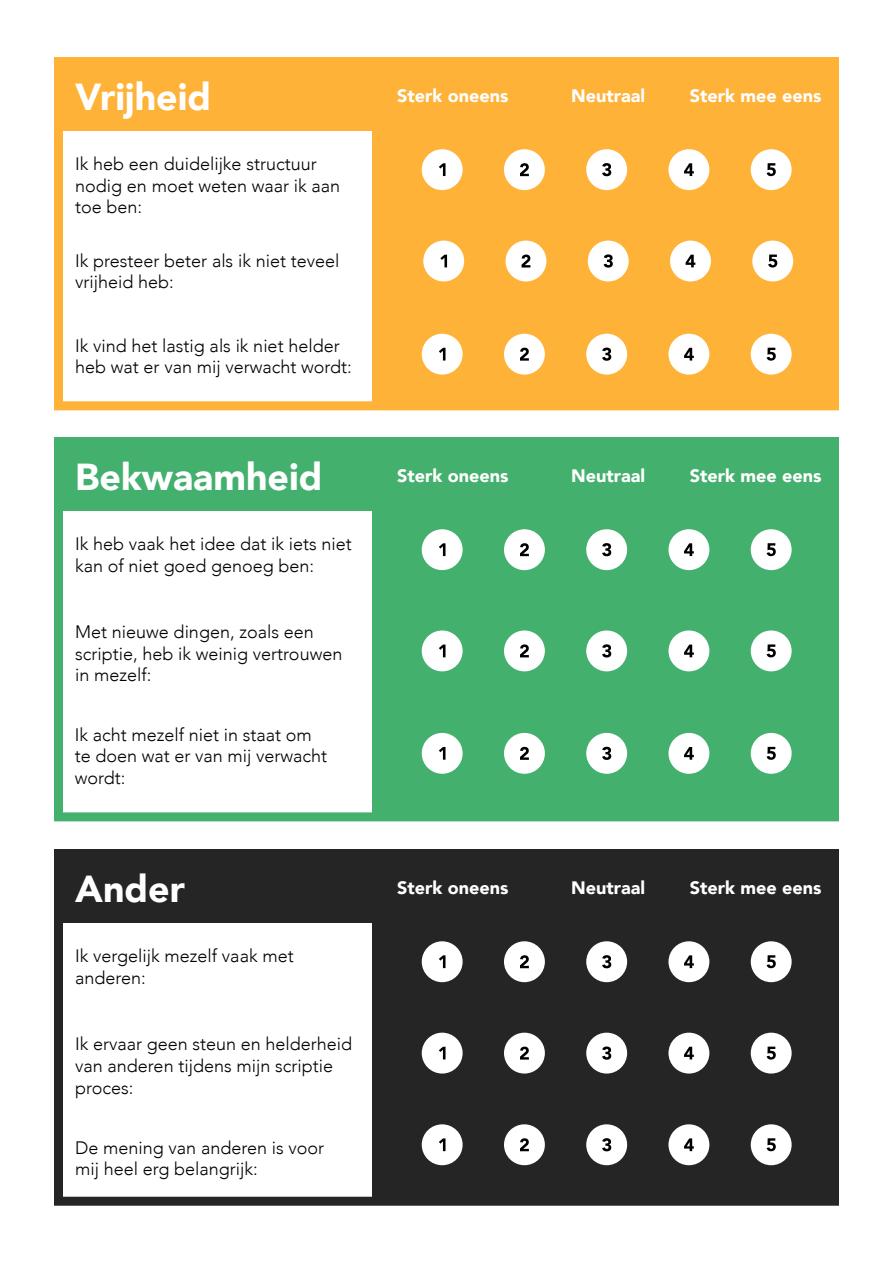
<style>
.page{position:relative;width:893px;height:1263px;background:#fff}
.page>*{position:absolute;margin:0;border:0;box-sizing:border-box;transform-origin:0 0}
.t1{font:900 37.5px "Avenir";color:#fff}
.t2{font:300 18px/21.6px "Avenir";color:#000}
.t3{font:900 18px "Avenir";color:#fff}
</style>
<div class="page">
<div style="left:54px;top:497px;width:785px;height:324px;border:9px solid #44b06e"></div>
<div style="left:54px;top:117px;width:785px;height:293px;border:9px solid #ffb238"></div>
<div style="left:54px;top:909px;width:785px;height:297px;border:9px solid #252525"></div>
<div style="left:54px;top:437px;width:785px;height:74px;background:#44b06e"></div>
<div style="left:54px;top:57px;width:785px;height:74px;background:#ffb238"></div>
<div style="left:54px;top:849px;width:785px;height:74px;background:#252525"></div>
<div style="left:372px;top:507px;width:461px;height:309px;background:#44b06e"></div>
<div style="left:372px;top:127px;width:461px;height:283px;background:#ffb238"></div>
<div style="left:372px;top:919px;width:461px;height:283px;background:#252525"></div>
<div style="left:422px;top:529px;width:41px;height:41px;background:#fff;border-radius:50%"></div>
<div style="left:751px;top:529px;width:41px;height:41px;background:#fff;border-radius:50%"></div>
<div style="left:586px;top:529px;width:41px;height:41px;background:#fff;border-radius:50%"></div>
<div style="left:504px;top:529px;width:41px;height:41px;background:#fff;border-radius:50%"></div>
<div style="left:668px;top:529px;width:41px;height:41px;background:#fff;border-radius:50%"></div>
<svg style="left:439px;top:543px;width:6px;height:13px"></svg>
<svg style="left:520px;top:543px;width:9px;height:13px"></svg>
<svg style="left:602px;top:543px;width:9px;height:13px"></svg>
<svg style="left:684px;top:543px;width:10px;height:13px"></svg>
<svg style="left:767px;top:543px;width:9px;height:13px"></svg>
<div style="left:422px;top:149px;width:41px;height:41px;background:#fff;border-radius:50%"></div>
<div style="left:751px;top:149px;width:41px;height:41px;background:#fff;border-radius:50%"></div>
<div style="left:586px;top:149px;width:41px;height:41px;background:#fff;border-radius:50%"></div>
<div style="left:504px;top:149px;width:41px;height:41px;background:#fff;border-radius:50%"></div>
<div style="left:668px;top:149px;width:41px;height:41px;background:#fff;border-radius:50%"></div>
<svg style="left:439px;top:163px;width:6px;height:13px"></svg>
<svg style="left:520px;top:163px;width:9px;height:13px"></svg>
<svg style="left:602px;top:163px;width:9px;height:13px"></svg>
<svg style="left:684px;top:163px;width:10px;height:13px"></svg>
<svg style="left:767px;top:163px;width:9px;height:13px"></svg>
<div style="left:422px;top:941px;width:41px;height:41px;background:#fff;border-radius:50%"></div>
<div style="left:751px;top:941px;width:41px;height:41px;background:#fff;border-radius:50%"></div>
<div style="left:586px;top:941px;width:41px;height:41px;background:#fff;border-radius:50%"></div>
<div style="left:504px;top:941px;width:41px;height:41px;background:#fff;border-radius:50%"></div>
<div style="left:668px;top:941px;width:41px;height:41px;background:#fff;border-radius:50%"></div>
<svg style="left:439px;top:955px;width:6px;height:13px"></svg>
<svg style="left:520px;top:955px;width:9px;height:13px"></svg>
<svg style="left:602px;top:955px;width:9px;height:13px"></svg>
<svg style="left:684px;top:955px;width:10px;height:13px"></svg>
<svg style="left:767px;top:955px;width:9px;height:13px"></svg>
<div style="left:422px;top:630px;width:41px;height:41px;background:#fff;border-radius:50%"></div>
<div style="left:751px;top:630px;width:41px;height:41px;background:#fff;border-radius:50%"></div>
<div style="left:586px;top:630px;width:41px;height:41px;background:#fff;border-radius:50%"></div>
<div style="left:504px;top:630px;width:41px;height:41px;background:#fff;border-radius:50%"></div>
<div style="left:668px;top:630px;width:41px;height:41px;background:#fff;border-radius:50%"></div>
<svg style="left:439px;top:644px;width:6px;height:13px"></svg>
<svg style="left:520px;top:644px;width:9px;height:13px"></svg>
<svg style="left:602px;top:644px;width:9px;height:13px"></svg>
<svg style="left:684px;top:644px;width:10px;height:13px"></svg>
<svg style="left:767px;top:644px;width:9px;height:13px"></svg>
<div style="left:423px;top:241px;width:41px;height:40px;background:#fff;border-radius:50%"></div>
<div style="left:752px;top:241px;width:41px;height:40px;background:#fff;border-radius:50%"></div>
<div style="left:588px;top:241px;width:41px;height:40px;background:#fff;border-radius:50%"></div>
<div style="left:505px;top:241px;width:41px;height:40px;background:#fff;border-radius:50%"></div>
<div style="left:670px;top:241px;width:41px;height:40px;background:#fff;border-radius:50%"></div>
<svg style="left:440px;top:255px;width:7px;height:12px"></svg>
<svg style="left:521px;top:255px;width:9px;height:12px"></svg>
<svg style="left:604px;top:254px;width:9px;height:14px"></svg>
<svg style="left:686px;top:255px;width:9px;height:12px"></svg>
<svg style="left:768px;top:255px;width:9px;height:12px"></svg>
<div style="left:422px;top:1033px;width:41px;height:40px;background:#fff;border-radius:50%"></div>
<div style="left:751px;top:1033px;width:41px;height:40px;background:#fff;border-radius:50%"></div>
<div style="left:586px;top:1033px;width:41px;height:40px;background:#fff;border-radius:50%"></div>
<div style="left:504px;top:1033px;width:41px;height:40px;background:#fff;border-radius:50%"></div>
<div style="left:668px;top:1033px;width:41px;height:40px;background:#fff;border-radius:50%"></div>
<svg style="left:439px;top:1047px;width:6px;height:12px"></svg>
<svg style="left:520px;top:1046px;width:9px;height:13px"></svg>
<svg style="left:602px;top:1046px;width:9px;height:14px"></svg>
<svg style="left:684px;top:1047px;width:10px;height:12px"></svg>
<svg style="left:767px;top:1046px;width:9px;height:13px"></svg>
<div style="left:422px;top:733px;width:41px;height:41px;background:#fff;border-radius:50%"></div>
<div style="left:751px;top:733px;width:41px;height:41px;background:#fff;border-radius:50%"></div>
<div style="left:586px;top:733px;width:41px;height:41px;background:#fff;border-radius:50%"></div>
<div style="left:504px;top:733px;width:41px;height:41px;background:#fff;border-radius:50%"></div>
<div style="left:668px;top:733px;width:41px;height:41px;background:#fff;border-radius:50%"></div>
<svg style="left:439px;top:747px;width:6px;height:13px"></svg>
<svg style="left:520px;top:747px;width:9px;height:13px"></svg>
<svg style="left:602px;top:747px;width:9px;height:13px"></svg>
<svg style="left:684px;top:747px;width:10px;height:13px"></svg>
<svg style="left:767px;top:747px;width:9px;height:13px"></svg>
<div style="left:422px;top:334px;width:41px;height:41px;background:#fff;border-radius:50%"></div>
<div style="left:751px;top:334px;width:41px;height:41px;background:#fff;border-radius:50%"></div>
<div style="left:586px;top:334px;width:41px;height:41px;background:#fff;border-radius:50%"></div>
<div style="left:504px;top:334px;width:41px;height:41px;background:#fff;border-radius:50%"></div>
<div style="left:668px;top:334px;width:41px;height:41px;background:#fff;border-radius:50%"></div>
<svg style="left:439px;top:348px;width:6px;height:12px"></svg>
<svg style="left:520px;top:348px;width:9px;height:13px"></svg>
<svg style="left:602px;top:348px;width:9px;height:13px"></svg>
<svg style="left:684px;top:348px;width:10px;height:12px"></svg>
<svg style="left:767px;top:348px;width:9px;height:13px"></svg>
<div style="left:422px;top:1124px;width:41px;height:41px;background:#fff;border-radius:50%"></div>
<div style="left:751px;top:1124px;width:41px;height:41px;background:#fff;border-radius:50%"></div>
<div style="left:586px;top:1124px;width:41px;height:41px;background:#fff;border-radius:50%"></div>
<div style="left:504px;top:1124px;width:41px;height:41px;background:#fff;border-radius:50%"></div>
<div style="left:668px;top:1124px;width:41px;height:41px;background:#fff;border-radius:50%"></div>
<svg style="left:439px;top:1138px;width:6px;height:13px"></svg>
<svg style="left:520px;top:1138px;width:9px;height:13px"></svg>
<svg style="left:602px;top:1138px;width:9px;height:13px"></svg>
<svg style="left:684px;top:1138px;width:10px;height:13px"></svg>
<svg style="left:767px;top:1138px;width:9px;height:13px"></svg>
<h1 class="t1" style="left:75px;top:65px;width:137px">Vrijheid</h1>
<p class="t2" style="left:75px;top:153px;width:266px">Ik heb een duidelijke structuur nodig en moet weten waar ik aan toe ben:</p>
<p class="t2" style="left:75px;top:250px;width:266px">Ik presteer beter als ik niet teveel vrijheid heb:</p>
<p class="t2" style="left:75px;top:335px;width:278px">Ik vind het lastig als ik niet helder heb wat er van mij verwacht wordt:</p>
<h1 class="t1" style="left:75px;top:445px;width:249px">Bekwaamheid</h1>
<p class="t2" style="left:75px;top:533px;width:278px">Ik heb vaak het idee dat ik iets niet kan of niet goed genoeg ben:</p>
<p class="t2" style="left:75px;top:621px;width:269px">Met nieuwe dingen, zoals een scriptie, heb ik weinig vertrouwen in mezelf:</p>
<p class="t2" style="left:75px;top:724px;width:254px">Ik acht mezelf niet in staat om te doen wat er van mij verwacht wordt:</p>
<h1 class="t1" style="left:75px;top:857px;width:111px">Ander</h1>
<p class="t2" style="left:75px;top:945px;width:220px">Ik vergelijk mezelf vaak met anderen:</p>
<p class="t2" style="left:75px;top:1033px;width:278px">Ik ervaar geen steun en helderheid van anderen tijdens mijn scriptie proces:</p>
<p class="t2" style="left:75px;top:1137px;width:250px">De mening van anderen is voor mij heel erg belangrijk:</p>
<p class="t3" style="left:397px;top:81px;width:113px">Sterk oneens</p>
<p class="t3" style="left:397px;top:461px;width:113px">Sterk oneens</p>
<p class="t3" style="left:397px;top:873px;width:113px">Sterk oneens</p>
<p class="t3" style="left:571px;top:81px;width:75px">Neutraal</p>
<p class="t3" style="left:690px;top:81px;width:133px">Sterk mee eens</p>
<p class="t3" style="left:571px;top:461px;width:75px">Neutraal</p>
<p class="t3" style="left:690px;top:461px;width:133px">Sterk mee eens</p>
<p class="t3" style="left:571px;top:873px;width:75px">Neutraal</p>
<p class="t3" style="left:690px;top:873px;width:133px">Sterk mee eens</p>
</div>
